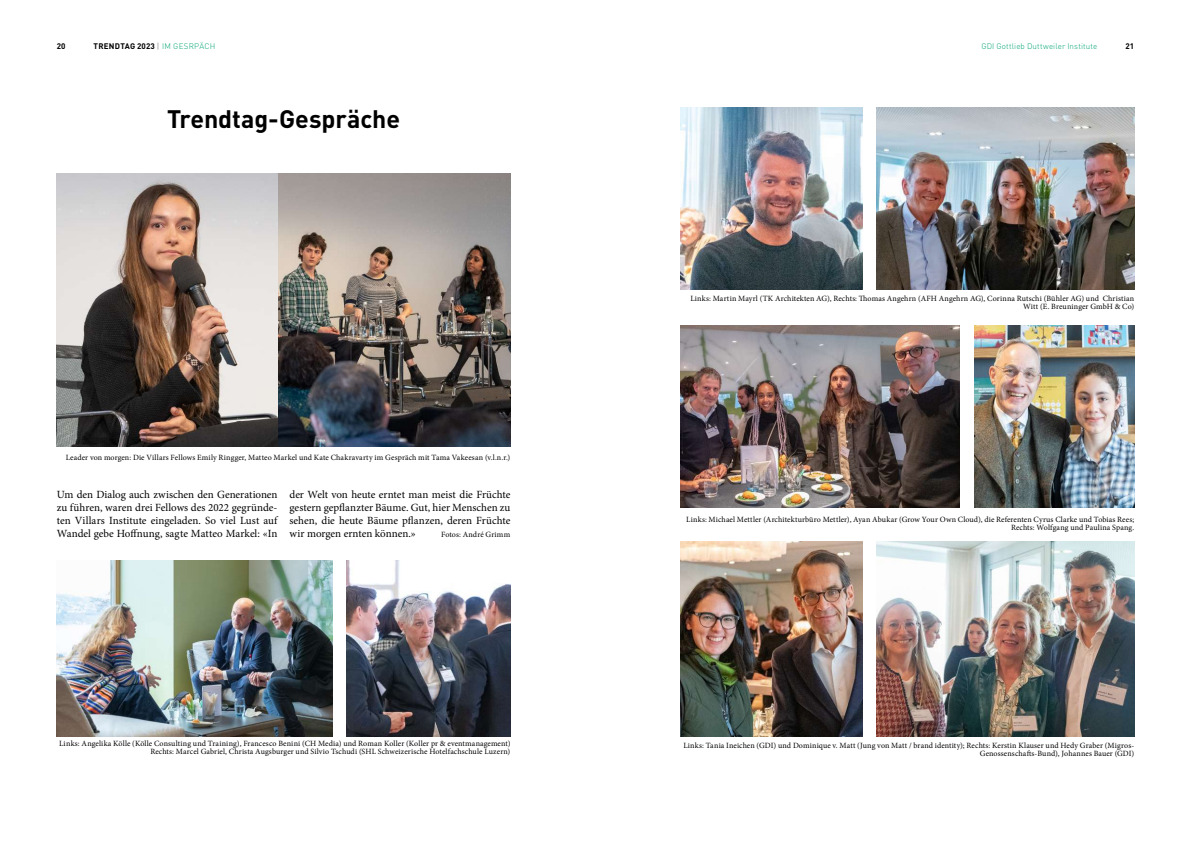
<style>
.page{position:relative;width:1191px;height:842px;background:#fff}
.page>*{position:absolute;margin:0;border:0;box-sizing:border-box;transform-origin:0 0}
.t1{font:700 25px "DIN";letter-spacing:-.005em;color:#000}
.t2{font:11px/13px "Minion Pro";color:#000;text-align:justify}
.t3{font:8px/8px "Minion Pro";letter-spacing:.015em;color:#000;text-align:right}
.t4{font:300 8px "DINOT";letter-spacing:.015em;color:#00a474}
.t5{font:700 8px "DINOT";letter-spacing:.025em;color:#000}
.s1{font-weight:300;color:#575756}
.s2{font-weight:300;color:#00a474}
</style>
<div class="page">
<img style="left:57px;top:173px;width:453px;height:274px">
<img style="left:680px;top:108px;width:182px;height:181px">
<img style="left:974px;top:326px;width:160px;height:181px">
<img style="left:680px;top:326px;width:280px;height:181px">
<img style="left:680px;top:541px;width:182px;height:196px">
<img style="left:876px;top:108px;width:258px;height:181px">
<img style="left:876px;top:541px;width:258px;height:196px">
<img style="left:57px;top:560px;width:276px;height:177px">
<img style="left:347px;top:560px;width:163px;height:177px">
<p class="t5" style="left:57px;top:40px;width:10px">20</p>
<p class="t5" style="left:94px;top:40px;width:123px">TRENDTAG 2023 <span class="s1">|</span> <span class="s2">IM GESRPÄCH</span></p>
<p class="t4" style="left:981px;top:40px;width:117px">GDI Gottlieb Duttweiler Institute</p>
<p class="t5" style="left:1125px;top:40px;width:10px">21</p>
<h1 class="t1" style="left:167px;top:103px;width:235px">Trendtag-Gespräche</h1>
<p class="t3" style="left:66px;top:453px;width:446px">Leader von morgen: Die Villars Fellows Emily Ringger, Matteo Markel und Kate Chakravarty im Gespräch mit Tama Vakeesan (v.l.n.r.)</p>
<h2 class="t2" style="left:57px;top:488px;width:222px">Um den Dialog auch zwischen den Generationen zu führen, waren drei Fellows des 2022 gegründe&shy;ten Villars Institute eingeladen. So viel Lust auf Wandel gebe Hoffnung, sagte Matteo Markel: «In</h2>
<h2 class="t2" style="left:289px;top:488px;width:222px">der Welt von heute erntet man meist die Früchte gestern gepflanzter Bäume. Gut, hier Menschen zu sehen, die heute Bäume pflanzen, deren Früchte wir morgen ernten können.»</h2>
<p class="t3" style="left:441px;top:530px;width:71px">Fotos: André Grimm</p>
<p class="t3" style="left:59px;top:740px;width:453px">Links: Angelika Kölle (Kölle Consulting und Training), Francesco Benini (CH Media) und Roman Koller (Koller pr &amp; eventmanagement)<br>Rechts: Marcel Gabriel, Christa Augsburger und Silvio Tschudi (SHL Schweizerische Hotelfachschule Luzern)</p>
<p class="t3" style="left:690px;top:295px;width:445px">Links: Martin Mayrl (TK Architekten AG), Rechts: Thomas Angehrn (AFH Angehrn AG), Corinna Rutschi (Bühler AG) und Christian<br>Witt (E. Breuninger GmbH &amp; Co)</p>
<p class="t3" style="left:686px;top:515px;width:449px">Links: Michael Mettler (Architekturbüro Mettler), Ayan Abukar (Grow Your Own Cloud), die Referenten Cyrus Clarke und Tobias Rees;<br>Rechts: Wolfgang und Paulina Spang.</p>
<p class="t3" style="left:683px;top:742px;width:452px">Links: Tania Ineichen (GDI) und Dominique v. Matt (Jung von Matt / brand identity); Rechts: Kerstin Klauser und Hedy Graber (Migros-<br>Genossenschafts-Bund), Johannes Bauer (GDI)</p>
</div>
